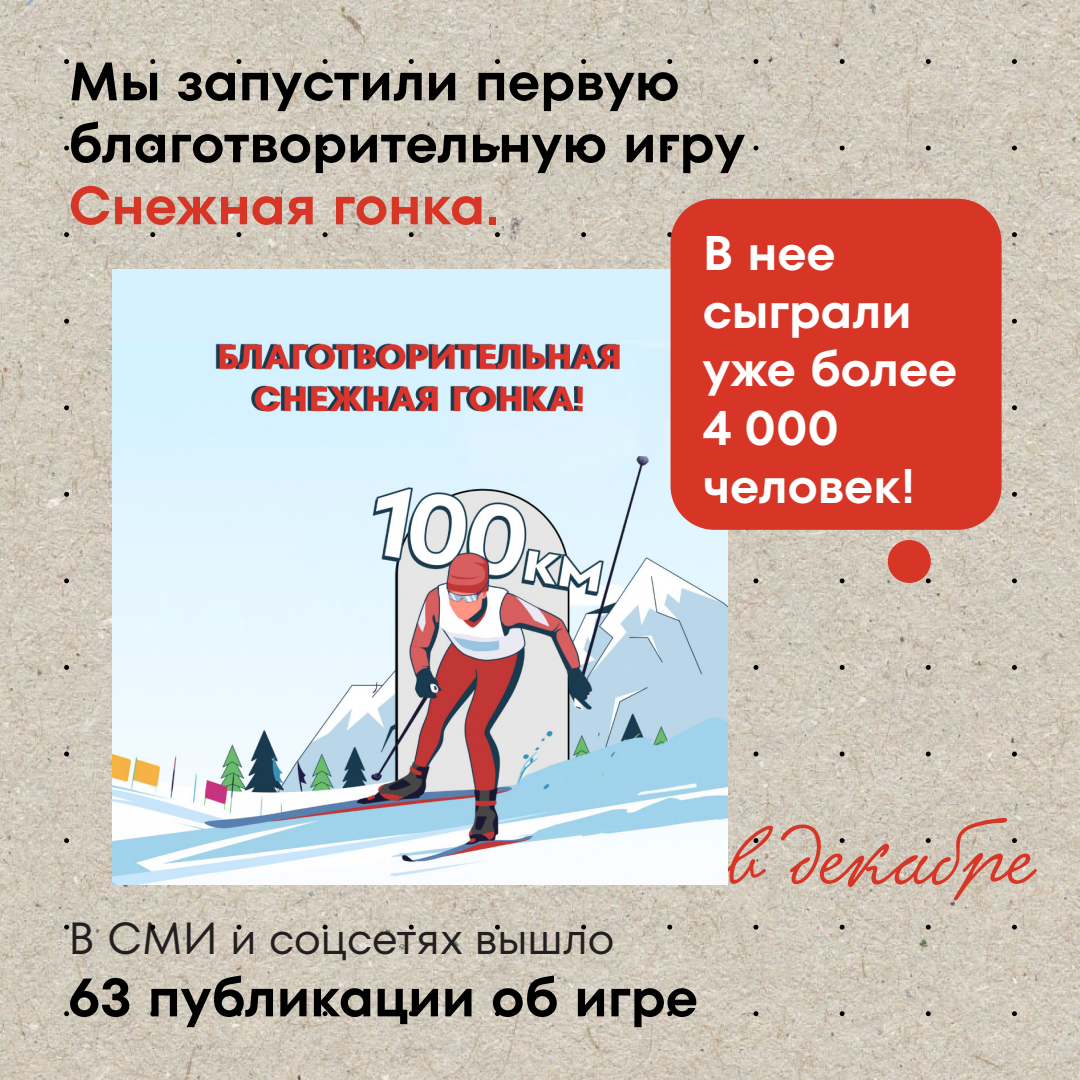
<style>
.page{position:relative;width:1080px;height:1080px;background:#fff}
.page>*{position:absolute;margin:0;border:0;box-sizing:border-box;transform-origin:0 0}
.t1{font:77.7px "Kobzar KS";color:#d73526}
.t2{font:600 54px/62px "TT Fors";color:#000}
.t3{font:600 54px "TT Fors";color:#d73526}
.t4{font:600 48.6px/58.4px "TT Fors";color:#fff}
.t5{font:45px "TT Fors";color:#231f20}
</style>
<div class="page">
<img style="left:0;top:0;width:1080px;height:1080px">
<svg style="left:64px;top:59px;width:5px;height:5px"></svg>
<svg style="left:150px;top:59px;width:5px;height:5px"></svg>
<svg style="left:236px;top:59px;width:5px;height:5px"></svg>
<svg style="left:323px;top:59px;width:5px;height:5px"></svg>
<svg style="left:409px;top:59px;width:5px;height:5px"></svg>
<svg style="left:495px;top:59px;width:5px;height:5px"></svg>
<svg style="left:581px;top:59px;width:5px;height:5px"></svg>
<svg style="left:667px;top:59px;width:5px;height:5px"></svg>
<svg style="left:753px;top:59px;width:5px;height:5px"></svg>
<svg style="left:840px;top:59px;width:5px;height:5px"></svg>
<svg style="left:926px;top:59px;width:5px;height:5px"></svg>
<svg style="left:1012px;top:59px;width:5px;height:5px"></svg>
<svg style="left:64px;top:146px;width:5px;height:5px"></svg>
<svg style="left:150px;top:146px;width:5px;height:5px"></svg>
<svg style="left:236px;top:146px;width:5px;height:5px"></svg>
<svg style="left:323px;top:146px;width:5px;height:5px"></svg>
<svg style="left:409px;top:146px;width:5px;height:5px"></svg>
<svg style="left:495px;top:146px;width:5px;height:5px"></svg>
<svg style="left:581px;top:146px;width:5px;height:5px"></svg>
<svg style="left:667px;top:146px;width:5px;height:5px"></svg>
<svg style="left:753px;top:146px;width:5px;height:5px"></svg>
<svg style="left:840px;top:146px;width:5px;height:5px"></svg>
<svg style="left:926px;top:146px;width:5px;height:5px"></svg>
<svg style="left:1012px;top:146px;width:5px;height:5px"></svg>
<svg style="left:64px;top:232px;width:5px;height:5px"></svg>
<svg style="left:150px;top:232px;width:5px;height:5px"></svg>
<svg style="left:236px;top:232px;width:5px;height:5px"></svg>
<svg style="left:323px;top:232px;width:5px;height:5px"></svg>
<svg style="left:409px;top:232px;width:5px;height:5px"></svg>
<svg style="left:495px;top:232px;width:5px;height:5px"></svg>
<svg style="left:581px;top:232px;width:5px;height:5px"></svg>
<svg style="left:667px;top:232px;width:5px;height:5px"></svg>
<svg style="left:1012px;top:232px;width:5px;height:5px"></svg>
<svg style="left:64px;top:319px;width:5px;height:5px"></svg>
<svg style="left:1012px;top:319px;width:5px;height:5px"></svg>
<svg style="left:64px;top:405px;width:5px;height:5px"></svg>
<svg style="left:1012px;top:405px;width:5px;height:5px"></svg>
<svg style="left:64px;top:492px;width:5px;height:5px"></svg>
<svg style="left:1012px;top:492px;width:5px;height:5px"></svg>
<svg style="left:64px;top:578px;width:5px;height:5px"></svg>
<svg style="left:753px;top:578px;width:5px;height:5px"></svg>
<svg style="left:840px;top:578px;width:5px;height:5px"></svg>
<svg style="left:926px;top:578px;width:5px;height:5px"></svg>
<svg style="left:1012px;top:578px;width:5px;height:5px"></svg>
<svg style="left:64px;top:665px;width:5px;height:5px"></svg>
<svg style="left:753px;top:665px;width:5px;height:5px"></svg>
<svg style="left:840px;top:665px;width:5px;height:5px"></svg>
<svg style="left:926px;top:665px;width:5px;height:5px"></svg>
<svg style="left:1012px;top:665px;width:5px;height:5px"></svg>
<svg style="left:64px;top:752px;width:5px;height:4px"></svg>
<svg style="left:753px;top:752px;width:5px;height:4px"></svg>
<svg style="left:840px;top:752px;width:5px;height:4px"></svg>
<svg style="left:926px;top:752px;width:5px;height:4px"></svg>
<svg style="left:1012px;top:752px;width:5px;height:4px"></svg>
<svg style="left:64px;top:838px;width:5px;height:5px"></svg>
<svg style="left:753px;top:838px;width:5px;height:5px"></svg>
<svg style="left:840px;top:838px;width:5px;height:5px"></svg>
<svg style="left:926px;top:838px;width:5px;height:5px"></svg>
<svg style="left:1012px;top:838px;width:5px;height:5px"></svg>
<svg style="left:64px;top:925px;width:5px;height:5px"></svg>
<svg style="left:150px;top:925px;width:5px;height:5px"></svg>
<svg style="left:236px;top:925px;width:5px;height:5px"></svg>
<svg style="left:323px;top:925px;width:5px;height:5px"></svg>
<svg style="left:409px;top:925px;width:5px;height:5px"></svg>
<svg style="left:495px;top:925px;width:5px;height:5px"></svg>
<svg style="left:581px;top:925px;width:5px;height:5px"></svg>
<svg style="left:667px;top:925px;width:5px;height:5px"></svg>
<svg style="left:753px;top:925px;width:5px;height:5px"></svg>
<svg style="left:840px;top:925px;width:5px;height:5px"></svg>
<svg style="left:926px;top:925px;width:5px;height:5px"></svg>
<svg style="left:1012px;top:925px;width:5px;height:5px"></svg>
<svg style="left:64px;top:1011px;width:5px;height:5px"></svg>
<svg style="left:150px;top:1011px;width:5px;height:5px"></svg>
<svg style="left:236px;top:1011px;width:5px;height:5px"></svg>
<svg style="left:323px;top:1011px;width:5px;height:5px"></svg>
<svg style="left:409px;top:1011px;width:5px;height:5px"></svg>
<svg style="left:495px;top:1011px;width:5px;height:5px"></svg>
<svg style="left:581px;top:1011px;width:5px;height:5px"></svg>
<svg style="left:667px;top:1011px;width:5px;height:5px"></svg>
<svg style="left:753px;top:1011px;width:5px;height:5px"></svg>
<svg style="left:840px;top:1011px;width:5px;height:5px"></svg>
<svg style="left:926px;top:1011px;width:5px;height:5px"></svg>
<svg style="left:1012px;top:1011px;width:5px;height:5px"></svg>
<img style="left:112px;top:269px;width:616px;height:616px">
<div style="left:671px;top:199px;width:331px;height:331px;background:#d73526;border-radius:44px"></div>
<div style="left:888px;top:540px;width:43px;height:43px;background:#d73526;border-radius:50%"></div>
<p class="t2" style="left:68px;top:51px;width:678px">Мы запустили первую благотворительную игру</p>
<p class="t3" style="left:68px;top:173px;width:432px">Снежная гонка.</p>
<p class="t4" style="left:703px;top:224px;width:256px">В нее сыграли уже более<br>4 000 человек!</p>
<p class="t5" style="left:68px;top:912px;width:547px">В СМИ и соцсетях вышло</p>
<p class="t2" style="left:68px;top:967px;width:631px">63 публикации об игре</p>
<h1 class="t1" style="left:727px;top:810px;width:310px">в декабре</h1>
</div>
